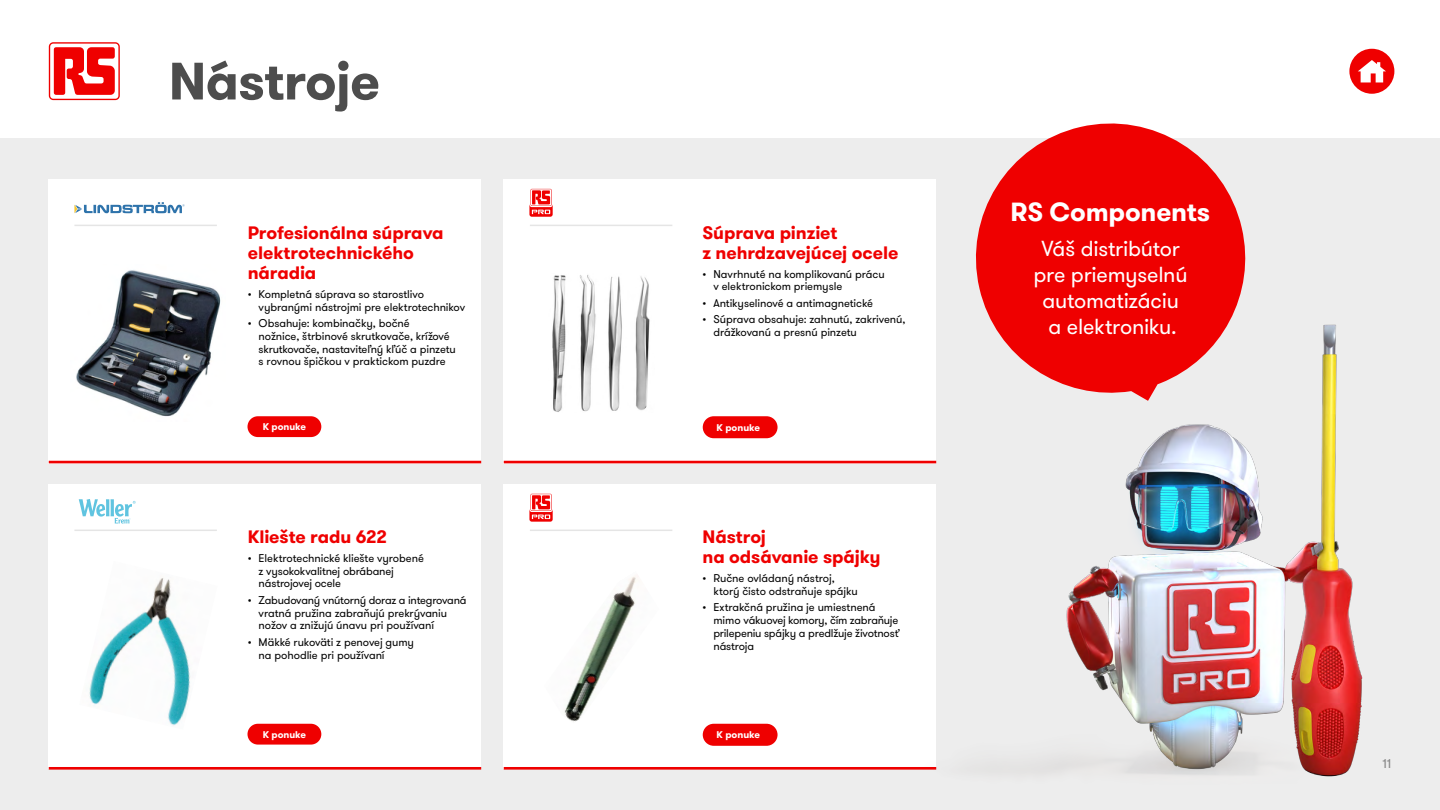
<style>
.page{position:relative;width:1440px;height:810px;background:#fff}
.page>*{position:absolute;margin:0;border:0;box-sizing:border-box;transform-origin:0 0}
.t1{font:700 52.5px "GT Walsheim";letter-spacing:-.015em;color:#4d4d4d}
.t2{font:700 26.25px "GT Walsheim Pro";letter-spacing:-.01em;color:#fff}
.t3{font:21.75px/26.1px "GT Walsheim Pro";letter-spacing:-.01em;color:#fff;text-align:center}
.t4{font:700 18px/20.2px "GT Walsheim Pro";letter-spacing:-.005em;color:#ef0000}
.t5{font:12.75px "GT Walsheim Pro";color:#878787}
.t6{font:11.25px/12.8px "GT Walsheim Pro";letter-spacing:-.01em;color:#000}
.t7{font:700 9.75px "GT Walsheim";letter-spacing:-.005em;color:#fff}
</style>
<div class="page">
<div style="left:0;top:139px;width:1440px;height:671px;background:#ededed"></div>
<div style="left:49px;top:179px;width:432px;height:284px;background:#fff"></div>
<div style="left:49px;top:484px;width:432px;height:284px;background:#fff"></div>
<div style="left:504px;top:179px;width:432px;height:284px;background:#fff"></div>
<div style="left:504px;top:484px;width:432px;height:284px;background:#fff"></div>
<div style="left:45px;top:39px;width:78px;height:65px;background:linear-gradient(to right,#fff,#fff);border-radius:8px"></div>
<svg style="left:49px;top:42px;width:71px;height:58px"></svg>
<div style="left:50px;top:44px;width:68px;height:55px;background:#fff;border-radius:3px"></div>
<svg style="left:54px;top:47px;width:61px;height:48px"></svg>
<hr style="left:49px;top:767px;width:432px;height:3px;background:#ef0000">
<hr style="left:504px;top:767px;width:432px;height:3px;background:#ef0000">
<hr style="left:49px;top:461px;width:432px;height:2px;background:#ef0000">
<hr style="left:504px;top:461px;width:432px;height:2px;background:#ef0000">
<svg style="left:963px;top:123px;width:294px;height:256px;fill:#ef0000"></svg>
<img style="left:872px;top:762px;width:179px;height:11px">
<img style="left:1051px;top:319px;width:312px;height:458px">
<svg style="left:1349px;top:49px;width:45px;height:45px"></svg>
<img style="left:564px;top:576px;width:72px;height:146px">
<img style="left:552px;top:275px;width:98px;height:137px">
<img style="left:89px;top:578px;width:102px;height:148px">
<img style="left:76px;top:270px;width:145px;height:147px">
<div style="left:248px;top:416px;width:73px;height:21px;background:#ef0000;border-radius:10px"></div>
<div style="left:248px;top:724px;width:73px;height:21px;background:#ef0000;border-radius:10px"></div>
<div style="left:703px;top:416px;width:75px;height:22px;background:#ef0000;border-radius:11px"></div>
<div style="left:703px;top:724px;width:75px;height:22px;background:#ef0000;border-radius:11px"></div>
<div style="left:529px;top:188px;width:24px;height:19px;background:#fbcdcd;border-radius:2px"></div>
<div style="left:531px;top:189px;width:21px;height:17px;background:#f9acac"></div>
<svg style="left:531px;top:189px;width:20px;height:17px"></svg>
<svg style="left:529px;top:190px;width:24px;height:27px"></svg>
<div style="left:529px;top:493px;width:24px;height:19px;background:#fbc5c5;border-radius:2px"></div>
<div style="left:531px;top:494px;width:21px;height:17px;background:#f8a2a2"></div>
<svg style="left:531px;top:494px;width:20px;height:17px"></svg>
<svg style="left:529px;top:495px;width:24px;height:27px"></svg>
<hr style="left:74px;top:225px;width:143px;height:1px;background:#ccc">
<hr style="left:74px;top:530px;width:143px;height:1px;background:#ccc">
<hr style="left:530px;top:225px;width:142px;height:1px;background:#ccc">
<hr style="left:530px;top:530px;width:142px;height:1px;background:#ccc">
<svg style="left:74px;top:202px;width:111px;height:11px"></svg>
<svg style="left:79px;top:499px;width:57px;height:25px"></svg>
<p class="t1" style="left:169px;top:47px;width:213px">Nástroje</p>
<p class="t4" style="left:248px;top:222px;width:197px">Profesionálna súprava elektrotechnického náradia</p>
<p class="t6" style="left:259px;top:288px;width:208px;text-indent:-11px">• Kompletná súprava so starostlivo vybranými nástrojmi pre elektrotechnikov</p>
<p class="t6" style="left:259px;top:317px;width:199px;text-indent:-11px">• Obsahuje: kombinačky, bočné<br>nožnice, štrbinové skrutkovače, krížové skrutkovače, nastaviteľný kľúč a pinzetu s rovnou špičkou v praktickom puzdre</p>
<p class="t7" style="left:263px;top:421px;width:45px">K ponuke</p>
<p class="t4" style="left:248px;top:527px;width:141px">Kliešte radu 622</p>
<p class="t6" style="left:259px;top:552px;width:167px;text-indent:-11px">• Elektrotechnické kliešte vyrobené z vysokokvalitnej obrábanej nástrojovej ocele</p>
<p class="t6" style="left:259px;top:594px;width:209px;text-indent:-11px">• Zabudovaný vnútorný doraz a integrovaná vratná pružina zabraňujú prekrývaniu nožov a znižujú únavu pri používaní</p>
<p class="t6" style="left:259px;top:636px;width:157px;text-indent:-11px">• Mäkké rukoväti z penovej gumy na pohodlie pri používaní</p>
<p class="t7" style="left:263px;top:728px;width:45px">K ponuke</p>
<p class="t4" style="left:703px;top:222px;width:198px">Súprava pinziet<br>z nehrdzavejúcej ocele</p>
<p class="t6" style="left:713px;top:267px;width:173px;text-indent:-11px">• Navrhnuté na komplikovanú prácu v elektronickom priemysle</p>
<p class="t6" style="left:703px;top:297px;width:172px">• Antikyselinové a antimagnetické</p>
<p class="t6" style="left:713px;top:313px;width:194px;text-indent:-11px">• Súprava obsahuje: zahnutú, zakrivenú, drážkovanú a presnú pinzetu</p>
<p class="t7" style="left:717px;top:421px;width:45px">K ponuke</p>
<p class="t4" style="left:703px;top:527px;width:180px">Nástroj<br>na odsávanie spájky</p>
<p class="t6" style="left:713px;top:572px;width:146px;text-indent:-11px">• Ručne ovládaný nástroj, ktorý čisto odstraňuje spájku</p>
<p class="t6" style="left:713px;top:601px;width:188px;text-indent:-11px">• Extrakčná pružina je umiestnená mimo vákuovej komory, čím zabraňuje prilepeniu spájky a predlžuje životnosť nástroja</p>
<p class="t7" style="left:717px;top:729px;width:45px">K ponuke</p>
<p class="t2" style="left:1011px;top:194px;width:201px">RS Components</p>
<p class="t3" style="left:1033px;top:235px;width:156px">Váš distribútor pre priemyselnú automatizáciu a elektroniku.</p>
<p class="t5" style="left:1382px;top:756px;width:10px">11</p>
</div>
